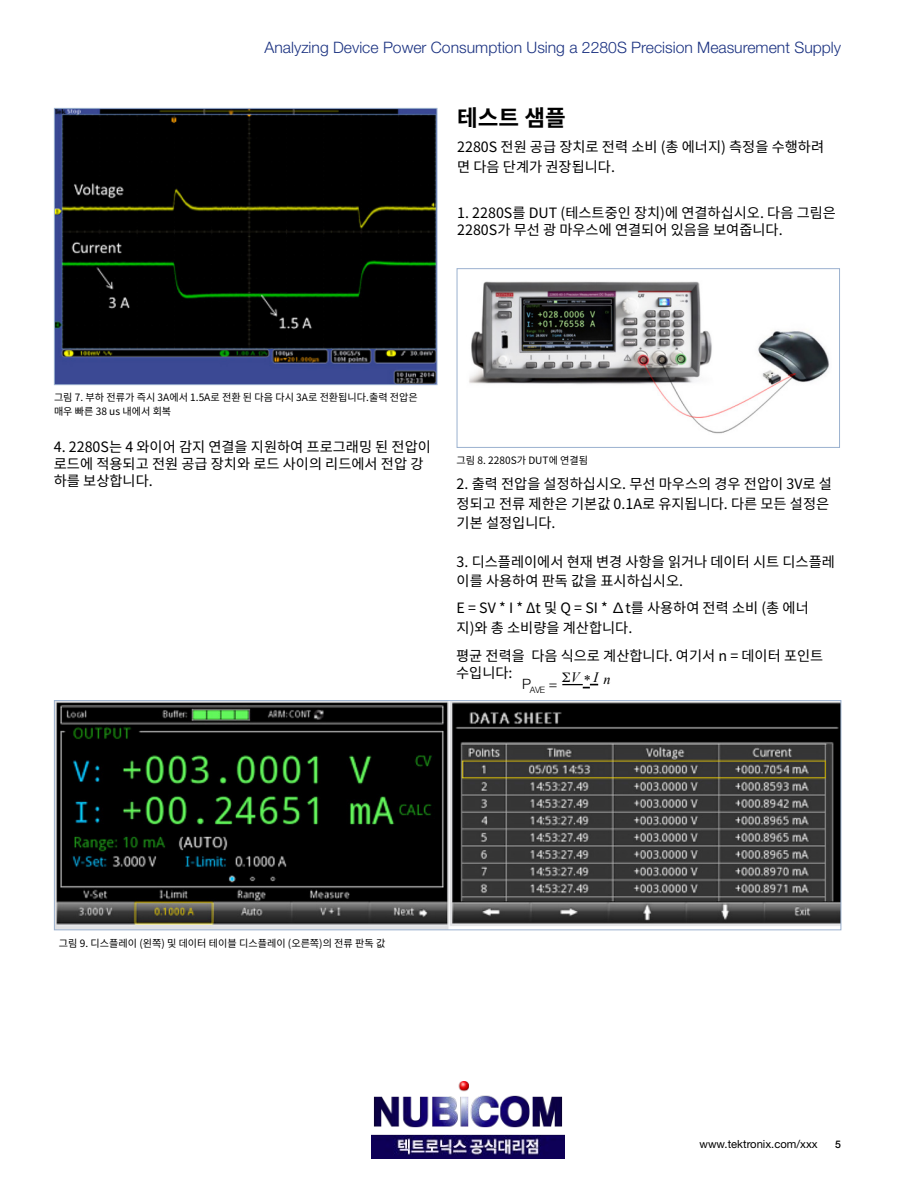
<style>
.page{position:relative;width:918px;height:1188px;background:#fff}
.page>*{position:absolute;margin:0;border:0;box-sizing:border-box;transform-origin:0 0}
.t1{font:700 22.5px "Noto Sans KR";color:#000}
.t2{font:300 15.75px "Helvetica Neue";color:#1b3281}
.t3{font:14.25px/17.1px "Noto Sans KR";color:#000}
.t4{font:italic 14.25px "Times New Roman";color:#000}
.t5{font:11.25px "Helvetica Neue";color:#000}
.t6{font:500 10.5px "Helvetica Neue";color:#000}
.t7{font:10.2px/13.4px "Noto Sans KR";color:#000}
.t8{font:300 8.85px "Helvetica Neue";color:#000}
</style>
<div class="page">
<img style="left:56px;top:110px;width:379px;height:273px">
<div style="left:54px;top:108px;width:383px;height:277px;border:1px solid #9bb1cf"></div>
<img style="left:469px;top:281px;width:361px;height:153px">
<div style="left:457px;top:268px;width:383px;height:180px;border:1px solid #9bb1cf"></div>
<img style="left:56px;top:702px;width:783px;height:226px">
<div style="left:54px;top:700px;width:787px;height:230px;border:1px solid #9bb1cf"></div>
<img style="left:371px;top:1081px;width:194px;height:78px">
<svg style="left:562px;top:683px;width:36px;height:5px"></svg>
<p class="t2" style="left:265px;top:37px;width:578px">Analyzing Device Power Consumption Using a 2280S Precision Measurement Supply</p>
<h1 class="t1" style="left:457px;top:105px;width:110px">테스트 샘플</h1>
<p class="t3" style="left:457px;top:137px;width:368px;line-height:19.5px">2280S 전원 공급 장치로 전력 소비 (총 에너지) 측정을 수행하려 면 다음 단계가 권장됩니다.</p>
<p class="t3" style="left:457px;top:205px;width:380px">1. 2280S를 DUT (테스트중인 장치)에 연결하십시오. 다음 그림은<br>2280S가 무선 광 마우스에 연결되어 있음을 보여줍니다.</p>
<p class="t7" style="left:54px;top:391px;width:365px">그림 7. 부하 전류가 즉시 3A에서 1.5A로 전환 된 다음 다시 3A로 전환됩니다.출력 전압은 매우 빠른 38 us 내에서 회복</p>
<p class="t3" style="left:54px;top:438px;width:379px">4. 2280S는 4 와이어 감지 연결을 지원하여 프로그래밍 된 전압이 로드에 적용되고 전원 공급 장치와 로드 사이의 리드에서 전압 강 하를 보상합니다.</p>
<p class="t7" style="left:457px;top:454px;width:133px">그림 8. 2280S가 DUT에 연결됨</p>
<p class="t3" style="left:457px;top:474px;width:377px;line-height:19.5px">2. 출력 전압을 설정하십시오. 무선 마우스의 경우 전압이 3V로 설 정되고 전류 제한은 기본값 0.1A로 유지됩니다. 다른 모든 설정은 기본 설정입니다.</p>
<p class="t3" style="left:457px;top:552px;width:380px;line-height:19.5px">3. 디스플레이에서 현재 변경 사항을 읽거나 데이터 시트 디스플레 이를 사용하여 판독 값을 표시하십시오.</p>
<p class="t3" style="left:457px;top:597px;width:354px;line-height:20.7px">E = SV * I * Δt 및 Q = SI * ∆t를 사용하여 전력 소비 (총 에너 지)와 총 소비량을 계산합니다.</p>
<p class="t3" style="left:456px;top:647px;width:369px">평균 전력을 다음 식으로 계산합니다. 여기서 n = 데이터 포인트 수입니다:</p>
<p class="t4" style="left:571px;top:669px;width:42px">V * I n</p>
<p class="t8" style="left:522px;top:684px;width:37px"><sup>P</sup>AVE <sup>=</sup></p>
<p class="t7" style="left:59px;top:936px;width:328px">그림 9. 디스플레이 (왼쪽) 및 데이터 테이블 디스플레이 (오른쪽)의 전류 판독 값</p>
<p class="t5" style="left:700px;top:1138px;width:120px">www.tektronix.com/xxx</p>
<p class="t6" style="left:835px;top:1138px;width:7px">5</p>
</div>
